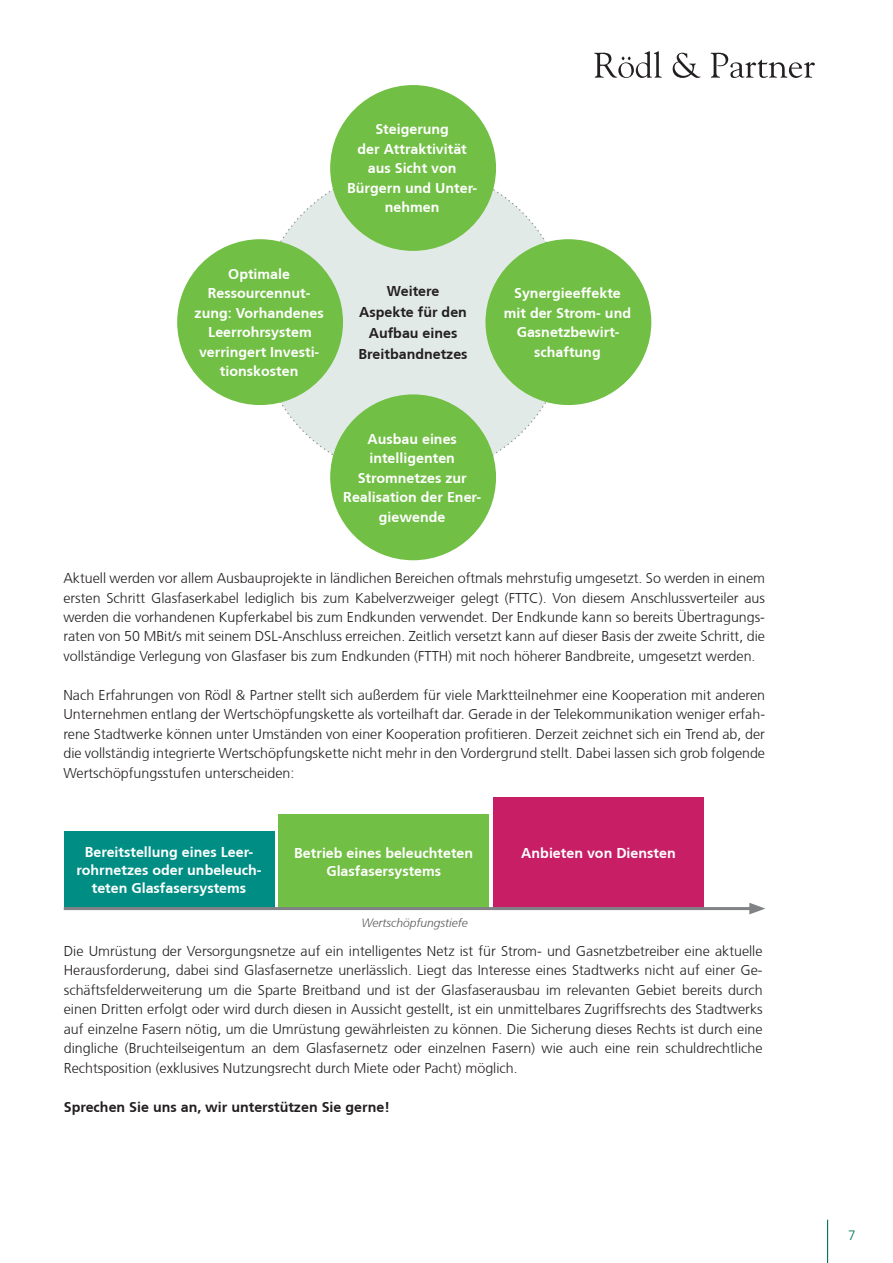
<style>
.page{position:relative;width:893px;height:1263px;background:#fff}
.page>*{position:absolute;margin:0;border:0;box-sizing:border-box;transform-origin:0 0}
.t1{font:300 14.25px/19.5px "Frutiger CE";color:#231f20;text-align:justify}
.t2{font:700 14.25px/19.5px "Frutiger CE";color:#fff;text-align:center}
.t3{font:700 14.25px/21px "Frutiger CE";color:#231f20;text-align:center}
.t4{font:300 13.5px "Frutiger CE";color:#01745c}
.t5{font:italic 300 12px "Frutiger CE";color:#57585a}
</style>
<div class="page">
<svg style="left:594px;top:51px;width:68px;height:27px"></svg>
<svg style="left:673px;top:53px;width:27px;height:25px"></svg>
<svg style="left:711px;top:52px;width:104px;height:26px"></svg>
<hr style="left:827px;top:1220px;width:1px;height:43px;background:#01745c">
<svg style="left:269px;top:177px;width:290px;height:291px"></svg>
<div style="left:330px;top:85px;width:166px;height:166px;background:#71bf44;border-radius:50%"></div>
<div style="left:330px;top:394px;width:166px;height:166px;background:#71bf44;border-radius:50%"></div>
<div style="left:177px;top:239px;width:166px;height:166px;background:#71bf44;border-radius:50%"></div>
<div style="left:485px;top:239px;width:166px;height:166px;background:#71bf44;border-radius:50%"></div>
<div style="left:64px;top:832px;width:210px;height:76px;background:#008e84"></div>
<div style="left:279px;top:815px;width:210px;height:93px;background:#71bf44"></div>
<div style="left:493px;top:798px;width:211px;height:110px;background:#c71e66"></div>
<hr style="left:64px;top:907px;width:691px;height:3px;background:#808285">
<svg style="left:749px;top:903px;width:16px;height:11px"></svg>
<p class="t2" style="left:195px;top:264px;width:131px">Optimale<br>Ressourcennut&shy;zung: Vorhandenes<br>Leerrohrsystem verringert Investi&shy;tionskosten</p>
<p class="t2" style="left:347px;top:119px;width:132px">Steigerung<br>der Attraktivität aus Sicht von<br>Bürgern und Unter&shy;nehmen</p>
<p class="t3" style="left:359px;top:280px;width:111px">Weitere<br>Aspekte für den<br>Aufbau eines<br>Breitbandnetzes</p>
<p class="t2" style="left:343px;top:429px;width:139px">Ausbau eines intelligenten<br>Stromnetzes zur<br>Realisation der Ener&shy;giewende</p>
<p class="t2" style="left:504px;top:283px;width:129px">Synergieeffekte mit der Strom- und<br>Gasnetzbewirt&shy;schaftung</p>
<p class="t1" style="left:63px;top:568px;width:703px">Aktuell werden vor allem Ausbauprojekte in ländlichen Bereichen oftmals mehrstufig umgesetzt. So werden in einem ersten Schritt Glasfaserkabel lediglich bis zum Kabelverzweiger gelegt (FTTC). Von diesem Anschlussverteiler aus werden die vorhandenen Kupferkabel bis zum Endkunden verwendet. Der Endkunde kann so bereits Übertragungs&shy;raten von 50 MBit/s mit seinem DSL-Anschluss erreichen. Zeitlich versetzt kann auf dieser Basis der zweite Schritt, die vollständige Verlegung von Glasfaser bis zum Endkunden (FTTH) mit noch höherer Bandbreite, umgesetzt werden.</p>
<p class="t1" style="left:63px;top:685px;width:703px">Nach Erfahrungen von Rödl &amp; Partner stellt sich außerdem für viele Marktteilnehmer eine Kooperation mit anderen Unternehmen entlang der Wertschöpfungskette als vorteilhaft dar. Gerade in der Telekommunikation weniger erfah&shy;rene Stadtwerke können unter Umständen von einer Kooperation profitieren. Derzeit zeichnet sich ein Trend ab, der die vollständig integrierte Wertschöpfungskette nicht mehr in den Vordergrund stellt. Dabei lassen sich grob folgende Wertschöpfungsstufen unterscheiden:</p>
<p class="t2" style="left:76px;top:843px;width:187px;line-height:18px">Bereitstellung eines Leer&shy;rohrnetzes oder unbeleuch&shy;teten Glasfasersystems</p>
<p class="t2" style="left:294px;top:844px;width:180px;line-height:18px">Betrieb eines beleuchteten<br>Glasfasersystems</p>
<p class="t2" style="left:521px;top:843px;width:156px">Anbieten von Diensten</p>
<p class="t5" style="left:361px;top:915px;width:108px">Wertschöpfungstiefe</p>
<p class="t1" style="left:64px;top:941px;width:700px">Die Umrüstung der Versorgungsnetze auf ein intelligentes Netz ist für Strom- und Gasnetzbetreiber eine aktuelle Herausforderung, dabei sind Glasfasernetze unerlässlich. Liegt das Interesse eines Stadtwerks nicht auf einer Ge&shy;schäftsfelderweiterung um die Sparte Breitband und ist der Glasfaserausbau im relevanten Gebiet bereits durch einen Dritten erfolgt oder wird durch diesen in Aussicht gestellt, ist ein unmittelbares Zugriffsrechts des Stadtwerks auf einzelne Fasern nötig, um die Umrüstung gewährleisten zu können. Die Sicherung dieses Rechts ist durch eine dingliche (Bruchteilseigentum an dem Glasfasernetz oder einzelnen Fasern) wie auch eine rein schuldrechtliche Rechtsposition (exklusives Nutzungsrecht durch Miete oder Pacht) möglich.</p>
<p class="t3" style="left:64px;top:1096px;width:328px">Sprechen Sie uns an, wir unterstützen Sie gerne!</p>
<p class="t4" style="left:848px;top:1227px;width:9px">7</p>
</div>
